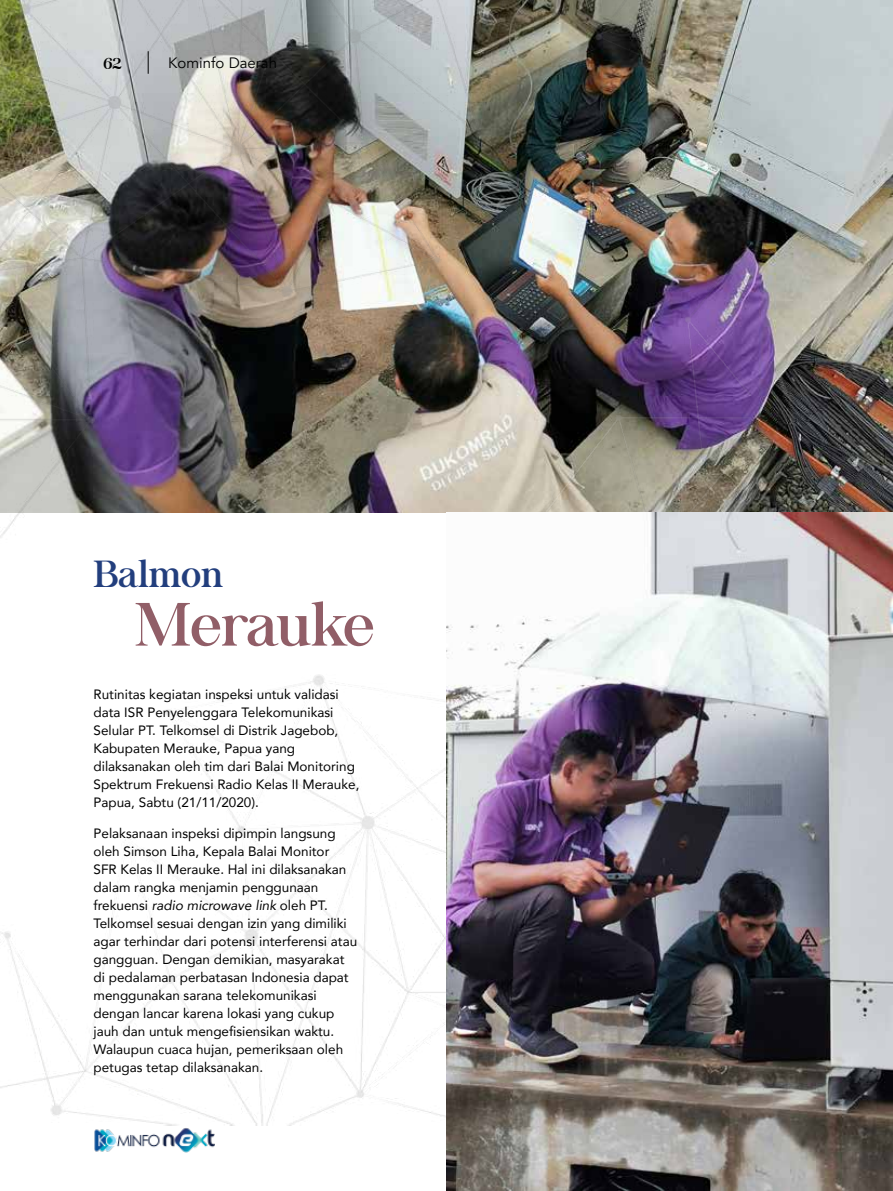
<style>
.page{position:relative;width:893px;height:1191px;background:#fff}
.page>*{position:absolute;margin:0;border:0;box-sizing:border-box;transform-origin:0 0}
.t1{font:60px "Chapaza";letter-spacing:-.015em;color:#915e67}
.t2{font:37.5px "Chapaza";color:#223e7d}
.t3{font:18px "Chapaza";color:#000101}
.t4{font:15px "Avenir";color:#000101}
.t5{font:13.5px/18px "Avenir";color:#000}
.s1{font-style:italic}
</style>
<div class="page">
<img style="left:94px;top:1125px;width:121px;height:28px">
<img style="left:750px;top:0;width:143px;height:513px">
<img style="left:0;top:0;width:750px;height:1125px">
<img style="left:446px;top:513px;width:447px;height:678px">
<svg style="left:148px;top:51px;width:1px;height:23px"></svg>
<h3 class="t3" style="left:103px;top:52px;width:20px">62</h3>
<p class="t4" style="left:168px;top:54px;width:110px">Kominfo Daerah</p>
<h2 class="t2" style="left:94px;top:552px;width:131px">Balmon</h2>
<h1 class="t1" style="left:135px;top:590px;width:241px">Merauke</h1>
<p class="t5" style="left:94px;top:685px;width:267px">Rutinitas kegiatan inspeksi untuk validasi data ISR Penyelenggara Telekomunikasi Selular PT. Telkomsel di Distrik Jagebob, Kabupaten Merauke, Papua yang dilaksanakan oleh tim dari Balai Monitoring Spektrum Frekuensi Radio Kelas II Merauke, Papua, Sabtu (21/11/2020).</p>
<p class="t5" style="left:94px;top:824px;width:265px">Pelaksanaan inspeksi dipimpin langsung oleh Simson Liha, Kepala Balai Monitor<br>SFR Kelas II Merauke. Hal ini dilaksanakan dalam rangka menjamin penggunaan frekuensi <span class="s1">radio microwave link</span> oleh PT.<br>Telkomsel sesuai dengan izin yang dimiliki agar terhindar dari potensi interferensi atau gangguan. Dengan demikian, masyarakat di pedalaman perbatasan Indonesia dapat menggunakan sarana telekomunikasi dengan lancar karena lokasi yang cukup jauh dan untuk mengefisiensikan waktu.<br>Walaupun cuaca hujan, pemeriksaan oleh petugas tetap dilaksanakan.</p>
</div>
